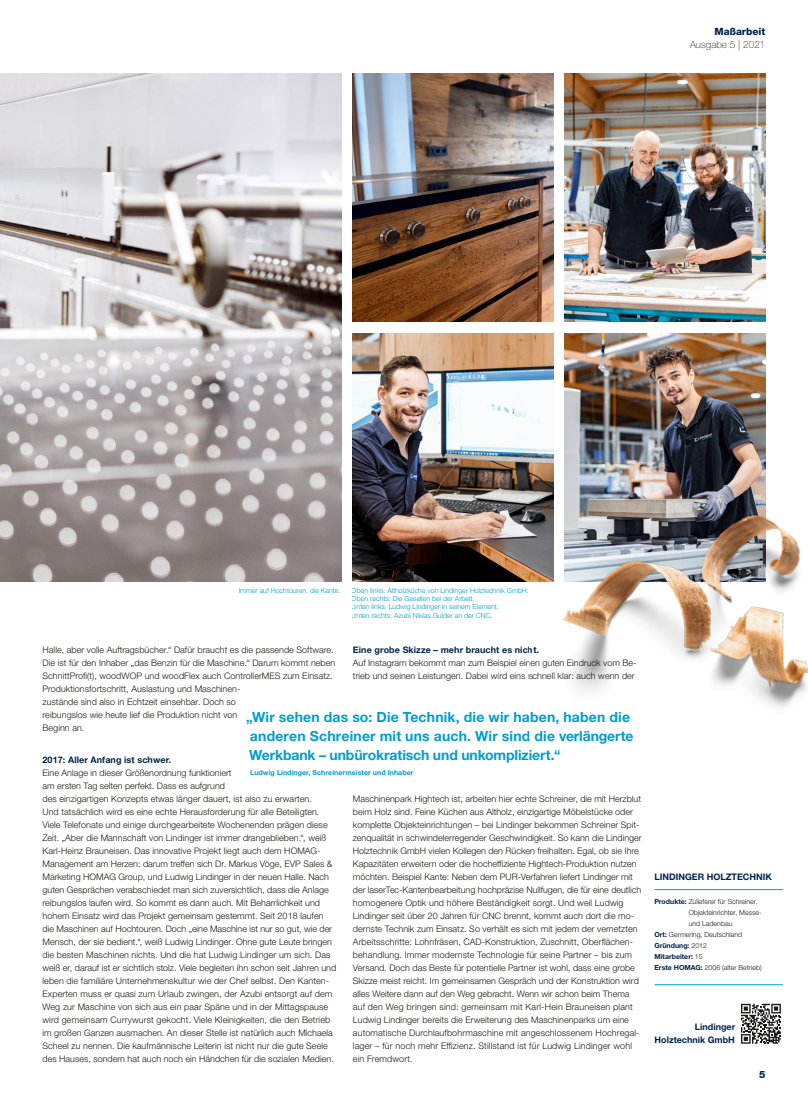
<style>
.page{position:relative;width:808px;height:1106px;background:#fff}
.page>*{position:absolute;margin:0;border:0;box-sizing:border-box;transform-origin:0 0}
.t1{font:700 14px/18.8px "Helvetica Neue LTW1 G";letter-spacing:.01em;color:#009dcc}
.t2{font:100 10px "Helvetica Neue LTW1 G";color:#1a1a18}
.t3{font:800 10px "Helvetica Neue LTW1 G";color:#00234a}
.t4{font:300 9px/13px "Helvetica Neue LTW1 G";letter-spacing:.005em;color:#1a1a18}
.t5{font:700 9px/13px "Helvetica Neue LTW1 G";letter-spacing:.005em;color:#00234a;text-align:right}
.t6{font:300 7px/8.4px "Helvetica Neue LTW1 G";color:#009dcc}
.t7{font:300 7px "Helvetica Neue LTW1 G";color:#1a1a18}
.t8{font:700 7px "Helvetica Neue LTW1 G";letter-spacing:.01em;color:#009dcc}
.t9{font:700 7px "Helvetica Neue LTW1 G";color:#00234a}
.s1{font-weight:700;color:#00234a}
.s2{font-weight:300;color:#1a1a18}
</style>
<div class="page">
<img style="left:0;top:74px;width:341px;height:507px">
<img style="left:352px;top:333px;width:201px;height:248px">
<img style="left:565px;top:333px;width:200px;height:146px">
<img style="left:352px;top:74px;width:201px;height:248px">
<img style="left:565px;top:74px;width:200px;height:248px">
<hr style="left:654px;top:889px;width:129px;height:1px;background:#009dcc">
<hr style="left:654px;top:984px;width:129px;height:1px;background:#009dcc">
<svg style="left:741px;top:1003px;width:40px;height:40px"></svg>
<img style="left:530px;top:479px;width:278px;height:229px">
<p class="t3" style="left:714px;top:26px;width:52px">Maßarbeit</p>
<p class="t2" style="left:690px;top:38px;width:77px">Ausgabe 5 | 2021</p>
<p class="t6" style="left:239px;top:586px;width:103px">Immer auf Hochtouren: die Kante.</p>
<p class="t6" style="left:352px;top:586px;width:179px">Oben links: Altholzküche von Lindinger Holztechnik GmbH.<br>Oben rechts: Die Gesellen bei der Arbeit.<br>Unten links: Ludwig Lindinger in seinem Element.<br>Unten rechts: Azubi Niklas Gulder an der CNC.</p>
<p class="t5" style="left:353px;top:642px;width:188px">Eine grobe Skizze – mehr braucht es nicht.</p>
<p class="t4" style="left:353px;top:655px;width:285px">Auf Instagram bekommt man zum Beispiel einen guten Eindruck vom Be&shy;trieb und seinen Leistungen. Dabei wird eins schnell klar: auch wenn der</p>
<p class="t4" style="left:43px;top:643px;width:294px">Halle, aber volle Auftragsbücher.“ Dafür braucht es die passende Software.<br>Die ist für den Inhaber „das Benzin für die Maschine.“ Darum kommt neben SchnittProfi(t), woodWOP und woodFlex auch ControllerMES zum Einsatz.<br>Produktionsfortschritt, Auslastung und Maschinen-<br>zustände sind also in Echtzeit einsehbar. Doch so<br>reibungslos wie heute lief die Produktion nicht von<br>Beginn an.</p>
<p class="t5" style="left:43px;top:753px;width:130px">2017: Aller Anfang ist schwer.</p>
<p class="t4" style="left:43px;top:766px;width:295px">Eine Anlage in dieser Größenordnung funktioniert<br>am ersten Tag selten perfekt. Dass es aufgrund<br>des einzigartigen Konzepts etwas länger dauert, ist also zu erwarten.<br>Und tatsächlich wird es eine echte Herausforderung für alle Beteiligten.<br>Viele Telefonate und einige durchgearbeitete Wochenenden prägen diese Zeit. „Aber die Mannschaft von Lindinger ist immer drangeblieben.“, weiß Karl-Heinz Brauneisen. Das innovative Projekt liegt auch dem HOMAG-Management am Herzen: darum treffen sich Dr. Markus Vöge, EVP Sales &amp; Marketing HOMAG Group, und Ludwig Lindinger in der neuen Halle. Nach guten Gesprächen verabschiedet man sich zuversichtlich, dass die Anlage reibungslos laufen wird. So kommt es dann auch. Mit Beharrlichkeit und hohem Einsatz wird das Projekt gemeinsam gestemmt. Seit 2018 laufen die Maschinen auf Hochtouren. Doch „eine Maschine ist nur so gut, wie der Mensch, der sie bedient.“, weiß Ludwig Lindinger. Ohne gute Leute bringen die besten Maschinen nichts. Und die hat Ludwig Lindinger um sich. Das weiß er, darauf ist er sichtlich stolz. Viele begleiten ihn schon seit Jahren und leben die familiäre Unternehmenskultur wie der Chef selbst. Den Kanten-Experten muss er quasi zum Urlaub zwingen, der Azubi entsorgt auf dem Weg zur Maschine von sich aus ein paar Späne und in der Mittagspause wird gemeinsam Currywurst gekocht. Viele Kleinigkeiten, die den Betrieb im großen Ganzen ausmachen. An dieser Stelle ist natürlich auch Michaela Scheel zu nennen. Die kaufmännische Leiterin ist nicht nur die gute Seele des Hauses, sondern hat auch noch ein Händchen für die sozialen Medien.</p>
<h1 class="t1" style="left:246px;top:708px;width:389px">„Wir sehen das so: Die Technik, die wir haben, haben die anderen Schreiner mit uns auch. Wir sind die verlängerte<br>Werkbank – unbürokratisch und unkompliziert.“</h1>
<p class="t8" style="left:250px;top:768px;width:165px">Ludwig Lindinger, Schreinermeister und Inhaber</p>
<p class="t4" style="left:353px;top:792px;width:290px">Maschinenpark Hightech ist, arbeiten hier echte Schreiner, die mit Herzblut beim Holz sind. Feine Küchen aus Altholz, einzigartige Möbelstücke oder komplette Objekteinrichtungen – bei Lindinger bekommen Schreiner Spit&shy;zenqualität in schwindelerregender Geschwindigkeit. So kann die Lindinger Holztechnik GmbH vielen Kollegen den Rücken freihalten. Egal, ob sie Ihre Kapazitäten erweitern oder die hocheffiziente Hightech-Produktion nutzen möchten. Beispiel Kante: Neben dem PUR-Verfahren liefert Lindinger mit der laserTec-Kantenbearbeitung hochpräzise Nullfugen, die für eine deutlich homogenere Optik und höhere Beständigkeit sorgt. Und weil Ludwig Lindinger seit über 20 Jahren für CNC brennt, kommt auch dort die mo&shy;dernste Technik zum Einsatz. So verhält es sich mit jedem der vernetzten Arbeitsschritte: Lohnfräsen, CAD-Konstruktion, Zuschnitt, Oberflächen&shy;behandlung. Immer modernste Technologie für seine Partner – bis zum Versand. Doch das Beste für potentielle Partner ist wohl, dass eine grobe Skizze meist reicht. Im gemeinsamen Gespräch und der Konstruktion wird alles Weitere dann auf den Weg gebracht. Wenn wir schon beim Thema auf den Weg bringen sind: gemeinsam mit Karl-Hein Brauneisen plant Ludwig Lindinger bereits die Erweiterung des Maschinenparks um eine automatische Durchlaufbohrmaschine mit angeschlossenem Hochregal&shy;lager – für noch mehr Effizienz. Stillstand ist für Ludwig Lindinger wohl ein Fremdwort.</p>
<p class="t5" style="left:654px;top:870px;width:119px">LINDINGER HOLZTECHNIK</p>
<p class="t7" style="left:654px;top:897px;width:105px"><span class="s1">Produkte:</span> Zulieferer für Schreiner,</p>
<p class="t7" style="left:689px;top:908px;width:74px">Objekteinrichter, Messe-</p>
<p class="t7" style="left:689px;top:919px;width:45px">und Ladenbau</p>
<p class="t7" style="left:654px;top:930px;width:89px"><span class="s1">Ort:</span> Germering, Deutschland</p>
<p class="t9" style="left:654px;top:941px;width:54px">Gründung: <span class="s2">2012</span></p>
<p class="t9" style="left:654px;top:952px;width:50px">Mitarbeiter: <span class="s2">15</span></p>
<p class="t7" style="left:654px;top:963px;width:109px"><span class="s1">Erste HOMAG:</span> 2006 (alter Betrieb)</p>
<p class="t5" style="left:654px;top:1020px;width:82px">Lindinger<br>Holztechnik GmbH</p>
<p class="t3" style="left:759px;top:1068px;width:8px">5</p>
</div>
